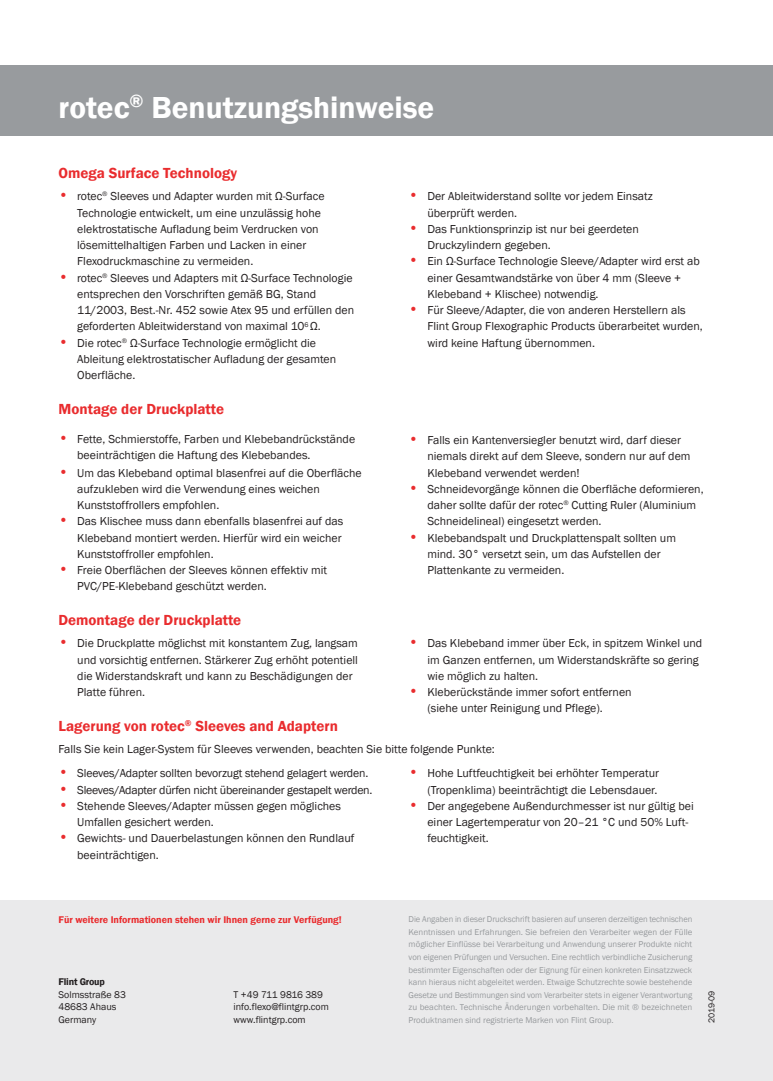
<style>
.page{position:relative;width:773px;height:1081px;background:#fff}
.page>*{position:absolute;margin:0;border:0;box-sizing:border-box;transform-origin:0 0}
.t1{font:600 31.25px "Franklin Gothic";color:#fff}
.t2{font:600 15px "Franklin Gothic";color:#e92c2e}
.t3{font:11.88px/16.2px "Franklin Gothic";color:#231f20}
.t4{font:11.88px "Franklin Gothic";letter-spacing:-.02em;color:#231f20}
.t5{font:10px/12.5px "Franklin Gothic";color:#231f20}
.t6{font:600 10px "Franklin Gothic";color:#e92c2e}
.t7{font:600 10px "Franklin Gothic";letter-spacing:-.02em;color:#231f20}
.t8{font:8.75px/12.5px "Franklin Gothic";color:#989b9e;text-align:justify}
.t9{font:8.75px "Franklin Gothic";letter-spacing:-.02em;color:#231f20}
.s1{font-size:15px;color:#e92c2e}
</style>
<div class="page">
<div style="left:0;top:900px;width:772px;height:181px;background:#eaeaeb"></div>
<div style="left:0;top:65px;width:772px;height:70px;background:#989b9e"></div>
<h1 class="t1" style="left:58px;top:88px;width:377px">rotec<sup>®</sup> Benutzungshinweise</h1>
<p class="t2" style="left:58px;top:164px;width:180px">Omega Surface Technology</p>
<p class="t3" style="left:77px;top:189px;width:249px;text-indent:-19px"><span class="s1">•</span> rotec<sup>®</sup> Sleeves und Adapter wurden mit Ω-Surface Technologie entwickelt, um eine unzulässig hohe elektrostatische Aufladung beim Verdrucken von lösemittelhaltigen Farben und Lacken in einer Flexodruckmaschine zu vermeiden.</p>
<p class="t3" style="left:77px;top:270px;width:278px;text-indent:-19px"><span class="s1">•</span> rotec<sup>®</sup> Sleeves und Adapters mit Ω-Surface Technologie entsprechen den Vorschriften gemäß BG, Stand 11/2003, Best.-Nr. 452 sowie Atex 95 und erfüllen den geforderten Ableitwiderstand von maximal 10<sup>6</sup> Ω.</p>
<p class="t3" style="left:77px;top:335px;width:260px;text-indent:-19px"><span class="s1">•</span> Die rotec<sup>®</sup> Ω-Surface Technologie ermöglicht die<br>Ableitung elektrostatischer Aufladung der gesamten<br>Oberfläche.</p>
<p class="t2" style="left:58px;top:400px;width:167px">Montage der Druckplatte</p>
<p class="t3" style="left:77px;top:431px;width:279px;text-indent:-19px"><span class="s1">•</span> Fette, Schmierstoffe, Farben und Klebebandrückstände beeinträchtigen die Haftung des Klebebandes.</p>
<p class="t3" style="left:77px;top:465px;width:286px;text-indent:-19px"><span class="s1">•</span> Um das Klebeband optimal blasenfrei auf die Oberfläche aufzukleben wird die Verwendung eines weichen<br>Kunststoffrollers empfohlen.</p>
<p class="t3" style="left:77px;top:514px;width:267px;text-indent:-19px"><span class="s1">•</span> Das Klischee muss dann ebenfalls blasenfrei auf das<br>Klebeband montiert werden. Hierfür wird ein weicher<br>Kunststoffroller empfohlen.</p>
<p class="t3" style="left:77px;top:562px;width:251px;text-indent:-19px"><span class="s1">•</span> Freie Oberflächen der Sleeves können effektiv mit<br>PVC/PE-Klebeband geschützt werden.</p>
<p class="t3" style="left:427px;top:189px;width:227px;text-indent:-19px"><span class="s1">•</span> Der Ableitwiderstand sollte vor jedem Einsatz überprüft werden.</p>
<p class="t3" style="left:427px;top:221px;width:213px;text-indent:-19px"><span class="s1">•</span> Das Funktionsprinzip ist nur bei geerdeten<br>Druckzylindern gegeben.</p>
<p class="t3" style="left:427px;top:254px;width:274px;text-indent:-19px"><span class="s1">•</span> Ein Ω-Surface Technologie Sleeve/Adapter wird erst ab einer Gesamtwandstärke von über 4 mm (Sleeve +<br>Klebeband + Klischee) notwendig.</p>
<p class="t3" style="left:427px;top:302px;width:277px;text-indent:-19px"><span class="s1">•</span> Für Sleeve/Adapter, die von anderen Herstellern als<br>Flint Group Flexographic Products überarbeitet wurden, wird keine Haftung übernommen.</p>
<p class="t3" style="left:427px;top:432px;width:264px;text-indent:-19px"><span class="s1">•</span> Falls ein Kantenversiegler benutzt wird, darf dieser niemals direkt auf dem Sleeve, sondern nur auf dem<br>Klebeband verwendet werden!</p>
<p class="t3" style="left:427px;top:481px;width:278px;text-indent:-19px"><span class="s1">•</span> Schneidevorgänge können die Oberfläche deformieren, daher sollte dafür der rotec<sup>®</sup> Cutting Ruler (Aluminium<br>Schneidelineal) eingesetzt werden.</p>
<p class="t3" style="left:427px;top:530px;width:250px;text-indent:-19px"><span class="s1">•</span> Klebebandspalt und Druckplattenspalt sollten um mind. 30° versetzt sein, um das Aufstellen der<br>Plattenkante zu vermeiden.</p>
<p class="t2" style="left:58px;top:611px;width:184px">Demontage der Druckplatte</p>
<p class="t3" style="left:77px;top:635px;width:282px;text-indent:-19px"><span class="s1">•</span> Die Druckplatte möglichst mit konstantem Zug, langsam und vorsichtig entfernen. Stärkerer Zug erhöht potentiell die Widerstandskraft und kann zu Beschädigungen der Platte führen.</p>
<p class="t3" style="left:427px;top:635px;width:276px;text-indent:-19px"><span class="s1">•</span> Das Klebeband immer über Eck, in spitzem Winkel und im Ganzen entfernen, um Widerstandskräfte so gering wie möglich zu halten.</p>
<p class="t3" style="left:427px;top:684px;width:206px;text-indent:-19px"><span class="s1">•</span> Kleberückstände immer sofort entfernen (siehe unter Reinigung und Pflege).</p>
<p class="t2" style="left:58px;top:717px;width:281px">Lagerung von rotec<sup>®</sup> Sleeves and Adaptern</p>
<p class="t3" style="left:58px;top:741px;width:438px">Falls Sie kein Lager-System für Sleeves verwenden, beachten Sie bitte folgende Punkte:</p>
<p class="t3" style="left:58px;top:765px;width:311px"><span class="s1">•</span> Sleeves/Adapter sollten bevorzugt stehend gelagert werden.</p>
<p class="t4" style="left:58px;top:782px;width:315px"><span class="s1">•</span> Sleeves/Adapter dürfen nicht übereinander gestapelt werden.</p>
<p class="t3" style="left:77px;top:798px;width:265px;text-indent:-19px"><span class="s1">•</span> Stehende Sleeves/Adapter müssen gegen mögliches<br>Umfallen gesichert werden.</p>
<p class="t3" style="left:77px;top:830px;width:278px;text-indent:-19px"><span class="s1">•</span> Gewichts- und Dauerbelastungen können den Rundlauf beeinträchtigen.</p>
<p class="t3" style="left:408px;top:765px;width:252px;text-align:right"><span class="s1">•</span> Hohe Luftfeuchtigkeit bei erhöhter Temperatur (Tropenklima) beeinträchtigt die Lebensdauer.</p>
<p class="t3" style="left:427px;top:798px;width:268px;text-indent:-19px"><span class="s1">•</span> Der angegebene Außendurchmesser ist nur gültig bei einer Lagertemperatur von 20–21 °C und 50% Luft&shy;feuchtigkeit.</p>
<p class="t6" style="left:58px;top:913px;width:285px">Für weitere Informationen stehen wir Ihnen gerne zur Verfügung!</p>
<p class="t7" style="left:58px;top:975px;width:48px">Flint Group</p>
<p class="t5" style="left:58px;top:988px;width:69px">Solmsstraße 83<br>48683 Ahaus<br>Germany</p>
<p class="t5" style="left:233px;top:988px;width:97px">T +49 711 9816 389 info.flexo@flintgrp.com www.flintgrp.com</p>
<p class="t8" style="left:408px;top:913px;width:285px">Die Angaben in dieser Druckschrift basieren auf unseren derzeitigen technischen Kenntnissen und Erfahrungen. Sie befreien den Verarbeiter wegen der Fülle möglicher Einflüsse bei Verarbeitung und Anwendung unserer Produkte nicht von eigenen Prüfungen und Versuchen. Eine rechtlich verbindliche Zusicherung bestimmter Eigenschaften oder der Eignung für einen konkreten Einsatzzweck kann hieraus nicht abgeleitet werden. Etwaige Schutzrechte sowie bestehende Gesetze und Bestimmungen sind vom Verarbeiter stets in eigener Verantwortung zu beachten. Technische Änderungen vorbehalten. Die mit ® bezeichneten Produktnamen sind registrierte Marken von Flint Group.</p>
<p class="t9" style="left:706px;top:1022px;width:33px;rotate:-90deg">2019-09</p>
</div>
